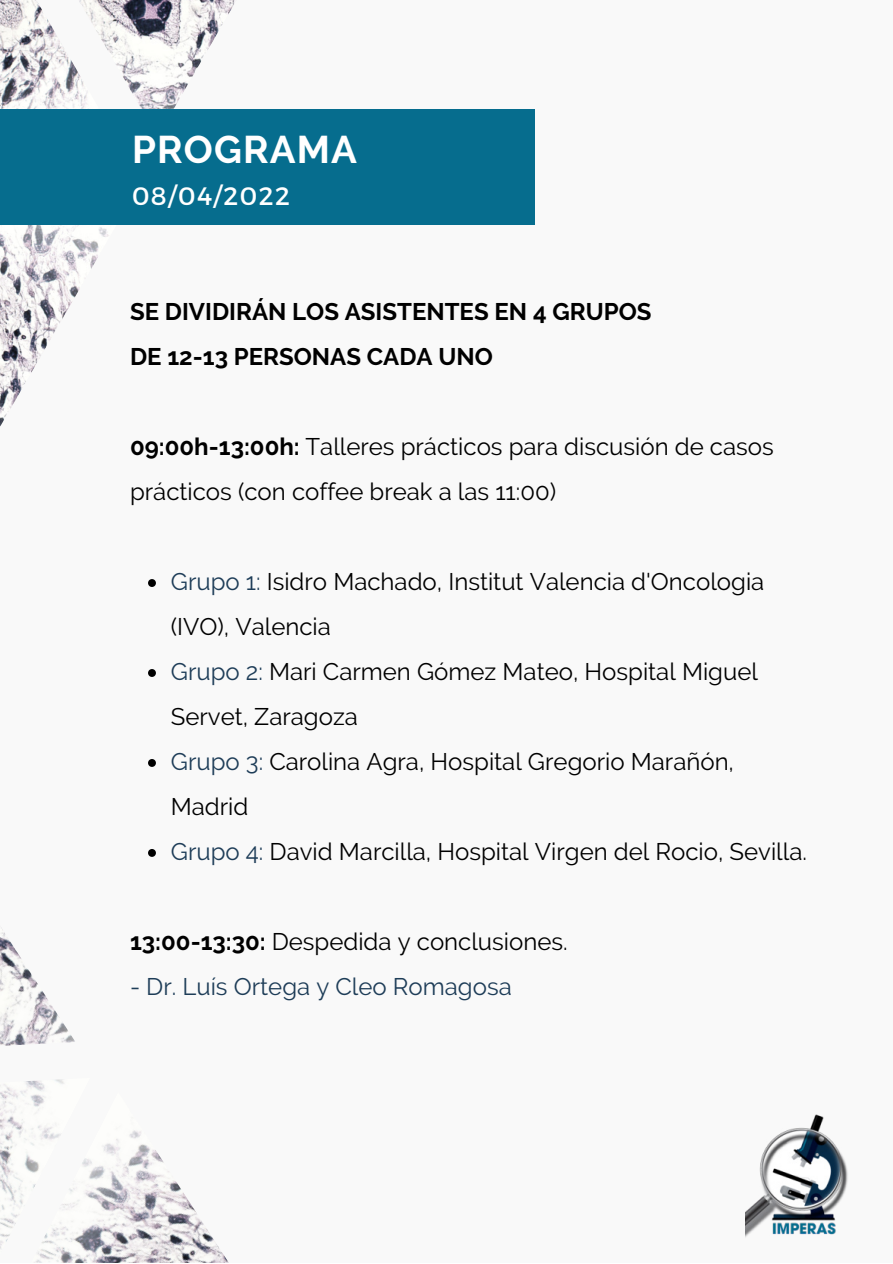
<style>
.page{position:relative;width:893px;height:1264px;background:#fff}
.page>*{position:absolute;margin:0;border:0;box-sizing:border-box;transform-origin:0 0}
.t1{font:700 38.4px "Raleway";letter-spacing:.03em;color:#fff}
.t2{font:25.2px "Montserrat";letter-spacing:.06em;color:#fff}
.t3{font:24px/45px "Raleway";color:#000}
.t4{font:700 24px/45px "Raleway";color:#000}
.t5{font:24px "Raleway";color:#1e3d58}
.s1{font-weight:700}
.s2{color:#1e3d58}
</style>
<div class="page">
<div style="left:0;top:0;width:892px;height:1262px;background:#f9f9f9"></div>
<img style="left:132px;top:0;width:197px;height:110px">
<img style="left:0;top:224px;width:132px;height:203px">
<img style="left:0;top:0;width:132px;height:110px">
<div style="left:0;top:110px;width:534px;height:114px;background:#066d8e"></div>
<svg style="left:148px;top:579px;width:8px;height:8px"></svg>
<svg style="left:148px;top:669px;width:8px;height:8px"></svg>
<svg style="left:148px;top:759px;width:8px;height:8px"></svg>
<svg style="left:148px;top:849px;width:8px;height:7px"></svg>
<img style="left:745px;top:1114px;width:103px;height:123px">
<img style="left:0;top:929px;width:75px;height:117px">
<img style="left:90px;top:1130px;width:138px;height:132px">
<img style="left:0;top:1079px;width:90px;height:183px">
<h1 class="t1" style="left:132px;top:128px;width:226px">PROGRAMA</h1>
<p class="t2" style="left:132px;top:180px;width:159px">08/04/2022</p>
<p class="t4" style="left:130px;top:289px;width:523px">SE DIVIDIRÁN LOS ASISTENTES EN 4 GRUPOS<br>DE 12-13 PERSONAS CADA UNO</p>
<p class="t3" style="left:130px;top:424px;width:645px"><span class="s1">09:00h-13:00h:</span> Talleres prácticos para discusión de casos prácticos (con coffee break a las 11:00)</p>
<p class="t3" style="left:171px;top:559px;width:637px"><span class="s2">Grupo 1:</span> Isidro Machado, Institut Valencia d'Oncologia (IVO), Valencia<br><span class="s2">Grupo 2:</span> Mari Carmen Gómez Mateo, Hospital Miguel Servet, Zaragoza<br><span class="s2">Grupo 3:</span> Carolina Agra, Hospital Gregorio Marañón, Madrid<br><span class="s2">Grupo 4:</span> David Marcilla, Hospital Virgen del Rocio, Sevilla.</p>
<p class="t3" style="left:130px;top:919px;width:439px"><span class="s1">13:00-13:30:</span> Despedida y conclusiones.</p>
<p class="t5" style="left:130px;top:972px;width:383px">- Dr. Luís Ortega y Cleo Romagosa</p>
</div>
